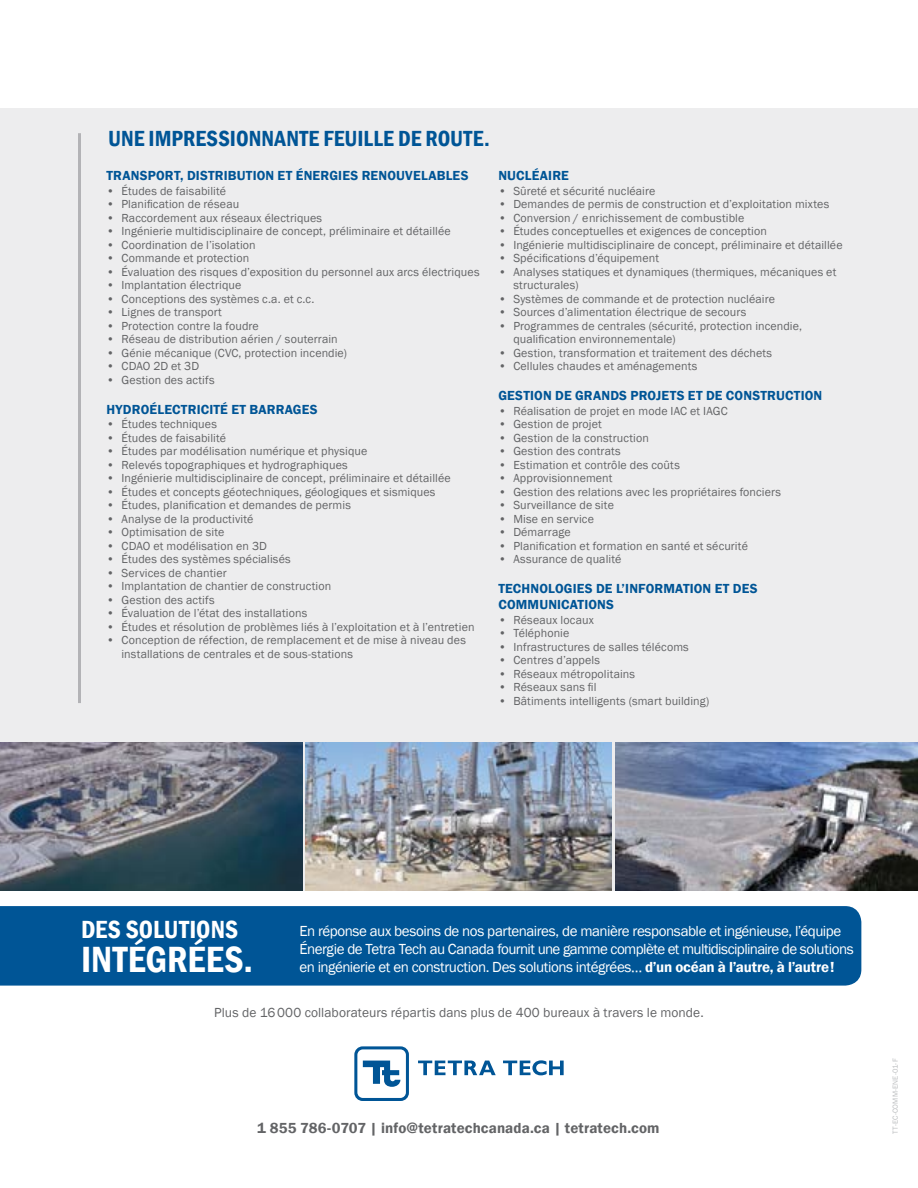
<style>
.page{position:relative;width:918px;height:1188px;background:#fff}
.page>*{position:absolute;margin:0;border:0;box-sizing:border-box;transform-origin:0 0}
.t1{font:600 condensed 37.5px "Franklin Gothic";letter-spacing:.005em;color:#fff}
.t2{font:600 condensed 25.5px "Franklin Gothic";color:#fff}
.t3{font:600 condensed 22.5px "Franklin Gothic";letter-spacing:.005em;color:#005596}
.t4{font:15px/18px "Franklin Gothic";letter-spacing:-.03em;color:#fff}
.t5{font:600 15px "Franklin Gothic";letter-spacing:.01em;color:#636466}
.t6{font:600 13.5px/16.2px "Franklin Gothic";letter-spacing:.015em;color:#005596}
.t7{font:13.5px "Franklin Gothic";letter-spacing:.005em;color:#636466}
.t8{font:12px/13.5px "Franklin Gothic";letter-spacing:.01em;color:#636466}
.t9{font:7.5px "Franklin Gothic";letter-spacing:.015em;color:#bcbec0}
.s1{font-weight:600}
</style>
<div class="page">
<div style="left:0;top:906px;width:861px;height:80px;background:#005596"></div>
<svg style="left:354px;top:1046px;width:55px;height:55px"></svg>
<svg style="left:418px;top:1061px;width:78px;height:14px"></svg>
<svg style="left:503px;top:1060px;width:61px;height:15px"></svg>
<div style="left:0;top:108px;width:918px;height:783px;background:#ededee"></div>
<hr style="left:78px;top:133px;width:3px;height:570px;background:#b3b3b6">
<img style="left:0;top:742px;width:302px;height:149px">
<img style="left:616px;top:742px;width:302px;height:149px">
<img style="left:306px;top:742px;width:306px;height:149px">
<h3 class="t3" style="left:108px;top:123px;width:383px">UNE IMPRESSIONNANTE FEUILLE DE ROUTE.</h3>
<p class="t6" style="left:106px;top:168px;width:364px">TRANSPORT, DISTRIBUTION ET ÉNERGIES RENOUVELABLES</p>
<p class="t8" style="left:106px;top:184px;width:121px">• Études de faisabilité</p>
<p class="t8" style="left:106px;top:198px;width:134px">• Planification de réseau</p>
<p class="t8" style="left:106px;top:211px;width:217px">• Raccordement aux réseaux électriques</p>
<p class="t8" style="left:106px;top:225px;width:346px">• Ingénierie multidisciplinaire de concept, préliminaire et détaillée</p>
<p class="t8" style="left:106px;top:238px;width:151px">• Coordination de l’isolation</p>
<p class="t8" style="left:106px;top:252px;width:144px">• Commande et protection</p>
<p class="t8" style="left:106px;top:265px;width:375px">• Évaluation des risques d’exposition du personnel aux arcs électriques</p>
<p class="t8" style="left:106px;top:279px;width:136px">• Implantation électrique</p>
<p class="t8" style="left:106px;top:292px;width:209px">• Conceptions des systèmes c.a. et c.c.</p>
<p class="t8" style="left:106px;top:306px;width:117px">• Lignes de transport</p>
<p class="t8" style="left:106px;top:319px;width:154px">• Protection contre la foudre</p>
<p class="t8" style="left:106px;top:333px;width:233px">• Réseau de distribution aérien / souterrain</p>
<p class="t8" style="left:106px;top:346px;width:242px">• Génie mécanique (CVC, protection incendie)</p>
<p class="t8" style="left:106px;top:360px;width:94px">• CDAO 2D et 3D</p>
<p class="t8" style="left:106px;top:373px;width:110px">• Gestion des actifs</p>
<p class="t6" style="left:106px;top:401px;width:213px">HYDROÉLECTRICITÉ ET BARRAGES</p>
<p class="t8" style="left:106px;top:418px;width:112px">• Études techniques</p>
<p class="t8" style="left:106px;top:431px;width:121px">• Études de faisabilité</p>
<p class="t8" style="left:106px;top:445px;width:262px">• Études par modélisation numérique et physique</p>
<p class="t8" style="left:106px;top:458px;width:243px">• Relevés topographiques et hydrographiques</p>
<p class="t8" style="left:106px;top:472px;width:346px">• Ingénierie multidisciplinaire de concept, préliminaire et détaillée</p>
<p class="t8" style="left:106px;top:485px;width:331px">• Études et concepts géotechniques, géologiques et sismiques</p>
<p class="t8" style="left:106px;top:499px;width:246px">• Études, planification et demandes de permis</p>
<p class="t8" style="left:106px;top:512px;width:149px">• Analyse de la productivité</p>
<p class="t8" style="left:106px;top:526px;width:119px">• Optimisation de site</p>
<p class="t8" style="left:106px;top:539px;width:162px">• CDAO et modélisation en 3D</p>
<p class="t8" style="left:106px;top:553px;width:186px">• Études des systèmes spécialisés</p>
<p class="t8" style="left:106px;top:566px;width:122px">• Services de chantier</p>
<p class="t8" style="left:106px;top:580px;width:226px">• Implantation de chantier de construction</p>
<p class="t8" style="left:106px;top:593px;width:110px">• Gestion des actifs</p>
<p class="t8" style="left:106px;top:607px;width:202px">• Évaluation de l’état des installations</p>
<p class="t8" style="left:106px;top:620px;width:370px">• Études et résolution de problèmes liés à l’exploitation et à l’entretien</p>
<p class="t8" style="left:122px;top:634px;width:346px;text-indent:-15px">• Conception de réfection, de remplacement et de mise à niveau des installations de centrales et de sous-stations</p>
<p class="t6" style="left:498px;top:168px;width:72px">NUCLÉAIRE</p>
<p class="t8" style="left:498px;top:184px;width:159px">• Sûreté et sécurité nucléaire</p>
<p class="t8" style="left:498px;top:198px;width:332px">• Demandes de permis de construction et d’exploitation mixtes</p>
<p class="t8" style="left:498px;top:211px;width:248px">• Conversion / enrichissement de combustible</p>
<p class="t8" style="left:498px;top:225px;width:270px">• Études conceptuelles et exigences de conception</p>
<p class="t8" style="left:498px;top:238px;width:346px">• Ingénierie multidisciplinaire de concept, préliminaire et détaillée</p>
<p class="t8" style="left:498px;top:252px;width:162px">• Spécifications d’équipement</p>
<p class="t8" style="left:513px;top:265px;width:325px;text-indent:-15px">• Analyses statiques et dynamiques (thermiques, mécaniques et structurales)</p>
<p class="t8" style="left:498px;top:292px;width:278px">• Systèmes de commande et de protection nucléaire</p>
<p class="t8" style="left:498px;top:306px;width:249px">• Sources d’alimentation électrique de secours</p>
<p class="t8" style="left:513px;top:319px;width:290px;text-indent:-15px">• Programmes de centrales (sécurité, protection incendie, qualification environnementale)</p>
<p class="t8" style="left:498px;top:346px;width:275px">• Gestion, transformation et traitement des déchets</p>
<p class="t8" style="left:498px;top:360px;width:200px">• Cellules chaudes et aménagements</p>
<p class="t6" style="left:498px;top:388px;width:325px">GESTION DE GRANDS PROJETS ET DE CONSTRUCTION</p>
<p class="t8" style="left:498px;top:404px;width:231px">• Réalisation de projet en mode IAC et IAGC</p>
<p class="t8" style="left:498px;top:418px;width:105px">• Gestion de projet</p>
<p class="t8" style="left:498px;top:431px;width:152px">• Gestion de la construction</p>
<p class="t8" style="left:498px;top:445px;width:124px">• Gestion des contrats</p>
<p class="t8" style="left:498px;top:458px;width:183px">• Estimation et contrôle des coûts</p>
<p class="t8" style="left:498px;top:472px;width:116px">• Approvisionnement</p>
<p class="t8" style="left:498px;top:485px;width:284px">• Gestion des relations avec les propriétaires fonciers</p>
<p class="t8" style="left:498px;top:499px;width:117px">• Surveillance de site</p>
<p class="t8" style="left:498px;top:512px;width:97px">• Mise en service</p>
<p class="t8" style="left:498px;top:526px;width:74px">• Démarrage</p>
<p class="t8" style="left:498px;top:539px;width:251px">• Planification et formation en santé et sécurité</p>
<p class="t8" style="left:498px;top:553px;width:125px">• Assurance de qualité</p>
<p class="t6" style="left:498px;top:580px;width:261px">TECHNOLOGIES DE L’INFORMATION ET DES<br>COMMUNICATIONS</p>
<p class="t8" style="left:498px;top:613px;width:97px">• Réseaux locaux</p>
<p class="t8" style="left:498px;top:627px;width:72px">• Téléphonie</p>
<p class="t8" style="left:498px;top:640px;width:192px">• Infrastructures de salles télécoms</p>
<p class="t8" style="left:498px;top:654px;width:103px">• Centres d’appels</p>
<p class="t8" style="left:498px;top:667px;width:138px">• Réseaux métropolitains</p>
<p class="t8" style="left:498px;top:681px;width:100px">• Réseaux sans fil</p>
<p class="t8" style="left:498px;top:694px;width:213px">• Bâtiments intelligents (smart building)</p>
<h2 class="t2" style="left:81px;top:912px;width:159px">DES SOLUTIONS</h2>
<h1 class="t1" style="left:81px;top:934px;width:173px">INTÉGRÉES.</h1>
<p class="t4" style="left:299px;top:922px;width:556px">En réponse aux besoins de nos partenaires, de manière responsable et ingénieuse, l’équipe<br>Énergie de Tetra Tech au Canada fournit une gamme complète et multidisciplinaire de solutions en ingénierie et en construction. Des solutions intégrées… <span class="s1">d’un océan à l’autre, à l’autre !</span></p>
<p class="t7" style="left:214px;top:1005px;width:491px">Plus de 16000 collaborateurs répartis dans plus de 400 bureaux à travers le monde.</p>
<p class="t5" style="left:257px;top:1119px;width:404px">1 855 786-0707 | info@tetratechcanada.ca | tetratech.com</p>
<p class="t9" style="left:891px;top:1134px;width:77px;rotate:-90deg">TT-EC-COMM-ENE-01-F</p>
</div>
